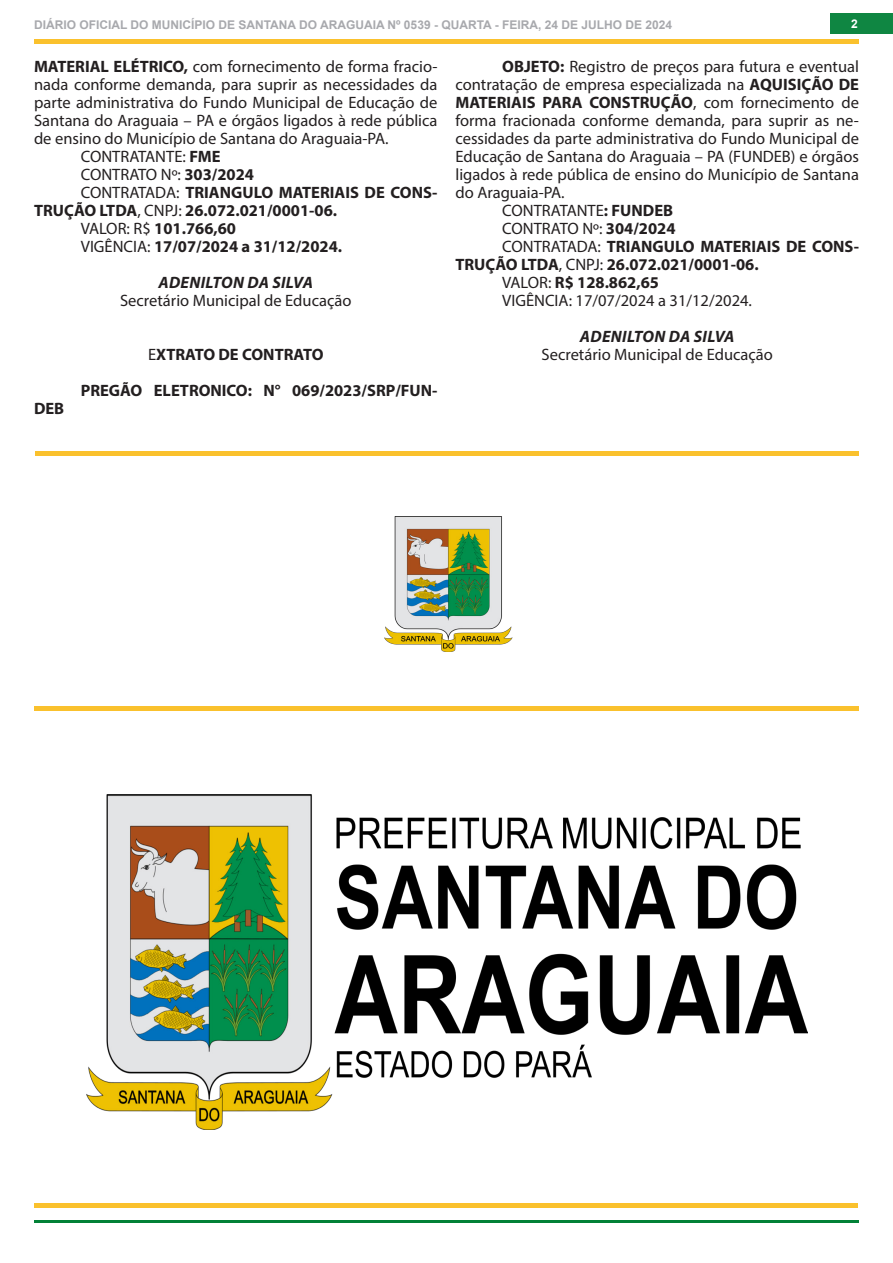
<style>
.page{position:relative;width:893px;height:1263px;background:#fff}
.page>*{position:absolute;margin:0;border:0;box-sizing:border-box;transform-origin:0 0}
.texto{font:16.5px/18px "Myriad Pro";color:#231f20;text-align:justify}
.texto-2{font:700 16.5px/18px "Myriad Pro";color:#231f20}
.texto_centr{font:16.5px "Myriad Pro";color:#231f20}
.texto_centr-2{font:italic 700 16.5px "Myriad Pro";letter-spacing:.02em;color:#231f20}
.texto_centr-3{font:700 16.5px "Myriad Pro";color:#231f20}
.t1{font:700 12px "Arial";color:#a8a9ad}
.t2{font:700 12px "Arial";color:#fff}
.s1{font-weight:700}
.s2{font-weight:400}
</style>
<div class="page">
<hr style="left:34px;top:1220px;width:825px;height:3px;background:#028137">
<div style="left:831px;top:13px;width:62px;height:21px;background:#0f8642"></div>
<hr style="left:34px;top:40px;width:825px;height:4px;background:#fac12d">
<img style="left:86px;top:794px;width:722px;height:335px">
<div style="left:35px;top:1203px;width:823px;height:5px;background:#fac12d"></div>
<div style="left:35px;top:451px;width:824px;height:5px;background:#fac12d"></div>
<img style="left:385px;top:517px;width:127px;height:134px">
<div style="left:34px;top:706px;width:825px;height:5px;background:#fac12d"></div>
<p class="t1" style="left:34px;top:16px;width:640px">DIÁRIO OFICIAL DO MUNICÍPIO DE SANTANA DO ARAGUAIA Nº 0539 - QUARTA - FEIRA, 24 DE JULHO DE 2024</p>
<p class="t2" style="left:851px;top:15px;width:8px">2</p>
<p class="texto" style="left:34px;top:57px;width:405px"><span class="s1">MATERIAL ELÉTRICO,</span> com fornecimento de forma fracio&shy;nada conforme demanda, para suprir as necessidades da parte administrativa do Fundo Municipal de Educação de Santana do Araguaia – PA e órgãos ligados à rede pública de ensino do Município de Santana do Araguaia-PA.</p>
<p class="texto" style="left:81px;top:147px;width:141px">CONTRATANTE: <span class="s1">FME</span></p>
<p class="texto" style="left:81px;top:165px;width:175px">CONTRATO Nº: <span class="s1">303/2024</span></p>
<p class="texto-2" style="left:34px;top:183px;width:405px;text-indent:47px"><span class="s2">CONTRATADA:</span> TRIANGULO MATERIAIS DE CONS-<br>TRUÇÃO LTDA<span class="s2">, CNPJ:</span> 26.072.021/0001-06.</p>
<p class="texto-2" style="left:81px;top:219px;width:157px"><span class="s2">VALOR: R$</span> 101.766,60</p>
<p class="texto-2" style="left:81px;top:237px;width:263px"><span class="s2">VIGÊNCIA:</span> 17/07/2024 a 31/12/2024.</p>
<p class="texto_centr-2" style="left:159px;top:272px;width:156px">ADENILTON DA SILVA</p>
<p class="texto_centr" style="left:120px;top:290px;width:233px">Secretário Municipal de Educação</p>
<p class="texto_centr-3" style="left:148px;top:344px;width:177px"><span class="s2">E</span>XTRATO DE CONTRATO</p>
<p class="texto-2" style="left:81px;top:381px;width:358px">PREGÃO ELETRONICO: N° 069/2023/SRP/FUN-</p>
<p class="texto-2" style="left:34px;top:399px;width:32px">DEB</p>
<p class="texto" style="left:455px;top:57px;width:405px;text-indent:47px"><span class="s1">OBJETO:</span> Registro de preços para futura e eventual contratação de empresa especializada na <span class="s1">AQUISIÇÃO DE MATERIAIS PARA CONSTRUÇÃO</span>, com fornecimento de forma fracionada conforme demanda, para suprir as ne&shy;cessidades da parte administrativa do Fundo Municipal de Educação de Santana do Araguaia – PA (FUNDEB) e órgãos ligados à rede pública de ensino do Município de Santana do Araguaia-PA.</p>
<p class="texto" style="left:502px;top:201px;width:172px">CONTRATANTE<span class="s1">: FUNDEB</span></p>
<p class="texto" style="left:502px;top:219px;width:175px">CONTRATO Nº: <span class="s1">304/2024</span></p>
<p class="texto-2" style="left:455px;top:237px;width:405px;text-indent:47px"><span class="s2">CONTRATADA:</span> TRIANGULO MATERIAIS DE CONS-<br>TRUÇÃO LTDA<span class="s2">, CNPJ:</span> 26.072.021/0001-06.</p>
<p class="texto-2" style="left:502px;top:273px;width:158px"><span class="s2">VALOR:</span> R$ 128.862,65</p>
<p class="texto" style="left:502px;top:291px;width:251px">VIGÊNCIA: 17/07/2024 a 31/12/2024.</p>
<p class="texto_centr-2" style="left:580px;top:326px;width:156px">ADENILTON DA SILVA</p>
<p class="texto_centr" style="left:541px;top:344px;width:233px">Secretário Municipal de Educação</p>
</div>
